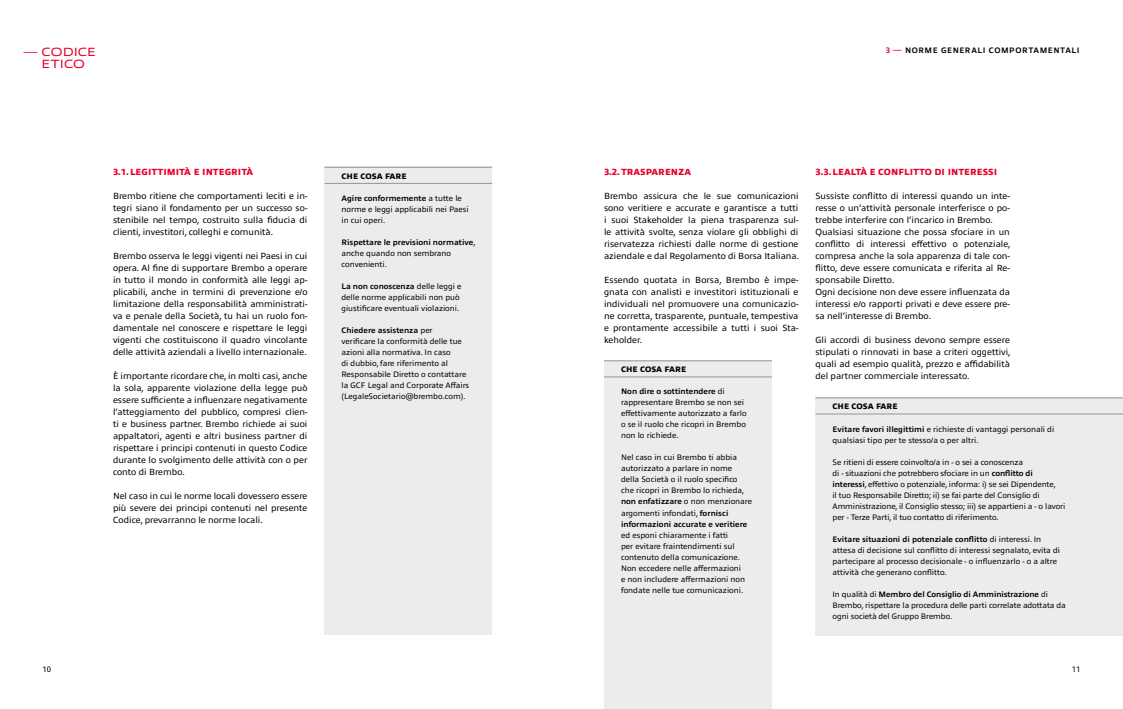
<style>
.page{position:relative;width:1123px;height:709px;background:#fff}
.page>*{position:absolute;margin:0;border:0;box-sizing:border-box;transform-origin:0 0}
.t1{font:12px "Allumi Pro Extended";letter-spacing:.005em;color:#e8002a}
.t2{font:9px/12px "Allumi Pro";color:#000;text-align:justify}
.t3{font:800 9px "Allumi Pro";color:#e8002a}
.t4{font:8px/11px "Allumi Pro";color:#000}
.t5{font:800 8px "Allumi Pro";color:#000}
.t6{font:700 8px "Allumi Pro";letter-spacing:.07em;color:#000}
.s1{font-size:10px}
.s2{color:#e8002a}
.s3{font-weight:700}
</style>
<div class="page">
<div style="left:815px;top:397px;width:308px;height:238px;background:#ececec"></div>
<hr style="left:815px;top:397px;width:308px;height:1px;background:#8f9699">
<hr style="left:815px;top:414px;width:308px;height:1px;background:#8f9699">
<div style="left:604px;top:360px;width:167px;height:349px;background:#ececec"></div>
<hr style="left:604px;top:360px;width:167px;height:1px;background:#8f9699">
<hr style="left:604px;top:377px;width:167px;height:1px;background:#8f9699">
<div style="left:324px;top:167px;width:168px;height:468px;background:#ececec"></div>
<hr style="left:324px;top:167px;width:168px;height:1px;background:#8f9699">
<hr style="left:324px;top:183px;width:168px;height:1px;background:#8f9699">
<h1 class="t1" style="left:24px;top:43px;width:74px"><span class="s1">—</span> CODICE</h1>
<p class="t6" style="left:885px;top:45px;width:195px"><span class="s2">3 —</span> NORME GENERALI COMPORTAMENTALI</p>
<h1 class="t1" style="left:42px;top:55px;width:45px">ETICO</h1>
<p class="t3" style="left:113px;top:165px;width:142px">3.1.LEGITTIMITÀ E INTEGRITÀ</p>
<p class="t2" style="left:113px;top:189px;width:196px">Brembo ritiene che comportamenti leciti e in&shy;tegri siano il fondamento per un successo so&shy;stenibile nel tempo, costruito sulla fiducia di clienti, investitori, colleghi e comunità.</p>
<p class="t2" style="left:113px;top:249px;width:196px">Brembo osserva le leggi vigenti nei Paesi in cui opera. Al fine di supportare Brembo a operare in tutto il mondo in conformità alle leggi ap&shy;plicabili, anche in termini di prevenzione e/o limitazione della responsabilità amministrati&shy;va e penale della Società, tu hai un ruolo fon&shy;damentale nel conoscere e rispettare le leggi vigenti che costituiscono il quadro vincolante delle attività aziendali a livello internazionale.</p>
<p class="t2" style="left:113px;top:369px;width:196px">È importante ricordare che, in molti casi, anche la sola, apparente violazione della legge può essere sufficiente a influenzare negativamente l’atteggiamento del pubblico, compresi clien&shy;ti e business partner. Brembo richiede ai suoi appaltatori, agenti e altri business partner di rispettare i principi contenuti in questo Codice durante lo svolgimento delle attività con o per conto di Brembo.</p>
<p class="t2" style="left:113px;top:489px;width:196px">Nel caso in cui le norme locali dovessero essere più severe dei principi contenuti nel presente Codice, prevarranno le norme locali.</p>
<p class="t5" style="left:341px;top:170px;width:67px">CHE COSA FARE</p>
<p class="t4" style="left:341px;top:192px;width:128px"><span class="s3">Agire conformemente</span> a tutte le norme e leggi applicabili nei Paesi in cui operi.</p>
<p class="t4" style="left:341px;top:236px;width:135px"><span class="s3">Rispettare le previsioni normative</span>, anche quando non sembrano convenienti.</p>
<p class="t4" style="left:341px;top:280px;width:121px"><span class="s3">La non conoscenza</span> delle leggi e delle norme applicabili non può giustificare eventuali violazioni.</p>
<p class="t4" style="left:341px;top:324px;width:129px"><span class="s3">Chiedere assistenza</span> per<br>verificare la conformità delle tue azioni alla normativa. In caso<br>di dubbio, fare riferimento al<br>Responsabile Diretto o contattare la GCF Legal and Corporate Affairs (LegaleSocietario@brembo.com).</p>
<p class="t3" style="left:604px;top:165px;width:89px">3.2.TRASPARENZA</p>
<p class="t2" style="left:604px;top:189px;width:197px">Brembo assicura che le sue comunicazioni sono veritiere e accurate e garantisce a tutti i suoi Stakeholder la piena trasparenza sul&shy;le attività svolte, senza violare gli obblighi di riservatezza richiesti dalle norme di gestione aziendale e dal Regolamento di Borsa Italiana.</p>
<p class="t2" style="left:604px;top:273px;width:196px">Essendo quotata in Borsa, Brembo è impe&shy;gnata con analisti e investitori istituzionali e individuali nel promuovere una comunicazio&shy;ne corretta, trasparente, puntuale, tempestiva e prontamente accessibile a tutti i suoi Sta&shy;keholder.</p>
<p class="t5" style="left:621px;top:364px;width:67px">CHE COSA FARE</p>
<p class="t4" style="left:621px;top:385px;width:127px"><span class="s3">Non dire o sottintendere</span> di rappresentare Brembo se non sei effettivamente autorizzato a farlo o se il ruolo che ricopri in Brembo non lo richiede.</p>
<p class="t4" style="left:621px;top:451px;width:132px">Nel caso in cui Brembo ti abbia autorizzato a parlare in nome della Società o il ruolo specifico che ricopri in Brembo lo richieda, <span class="s3">non enfatizzare</span> o non menzionare argomenti infondati, <span class="s3">fornisci informazioni accurate e veritiere</span></p>
<p class="t4" style="left:621px;top:528px;width:126px">ed esponi chiaramente i fatti<br>per evitare fraintendimenti sul contenuto della comunicazione.<br>Non eccedere nelle affermazioni e non includere affermazioni non fondate nelle tue comunicazioni.</p>
<p class="t3" style="left:815px;top:165px;width:183px">3.3.LEALTÀ E CONFLITTO DI INTERESSI</p>
<p class="t2" style="left:815px;top:189px;width:197px;text-align:left">Sussiste conflitto di interessi quando un inte&shy;resse o un’attività personale interferisce o po&shy;trebbe interferire con l’incarico in Brembo.<br>Qualsiasi situazione che possa sfociare in un conflitto di interessi effettivo o potenziale, compresa anche la sola apparenza di tale con&shy;flitto, deve essere comunicata e riferita al Re&shy;sponsabile Diretto.<br>Ogni decisione non deve essere influenzata da interessi e/o rapporti privati e deve essere pre&shy;sa nell’interesse di Brembo.</p>
<p class="t2" style="left:815px;top:333px;width:197px">Gli accordi di business devono sempre essere stipulati o rinnovati in base a criteri oggettivi, quali ad esempio qualità, prezzo e affidabilità del partner commerciale interessato.</p>
<p class="t5" style="left:832px;top:401px;width:67px">CHE COSA FARE</p>
<p class="t4" style="left:832px;top:422px;width:223px"><span class="s3">Evitare favori illegittimi</span> e richieste di vantaggi personali di qualsiasi tipo per te stesso/a o per altri.</p>
<p class="t4" style="left:832px;top:455px;width:234px">Se ritieni di essere coinvolto/a in - o sei a conoscenza<br>di - situazioni che potrebbero sfociare in un <span class="s3">conflitto di interessi</span>, effettivo o potenziale, informa: i) se sei Dipendente,<br>il tuo Responsabile Diretto; ii) se fai parte del Consiglio di Amministrazione, il Consiglio stesso; iii) se appartieni a - o lavori per - Terze Parti, il tuo contatto di riferimento.</p>
<p class="t4" style="left:832px;top:532px;width:229px"><span class="s3">Evitare situazioni di potenziale conflitto</span> di interessi. In attesa di decisione sul conflitto di interessi segnalato, evita di partecipare al processo decisionale - o influenzarlo - o a altre attività che generano conflitto.</p>
<p class="t4" style="left:832px;top:587px;width:235px">In qualità di <span class="s3">Membro del Consiglio di Amministrazione</span> di<br>Brembo, rispettare la procedura delle parti correlate adottata da ogni società del Gruppo Brembo.</p>
<p class="t4" style="left:43px;top:663px;width:10px">10</p>
<p class="t4" style="left:1072px;top:663px;width:10px">11</p>
</div>
